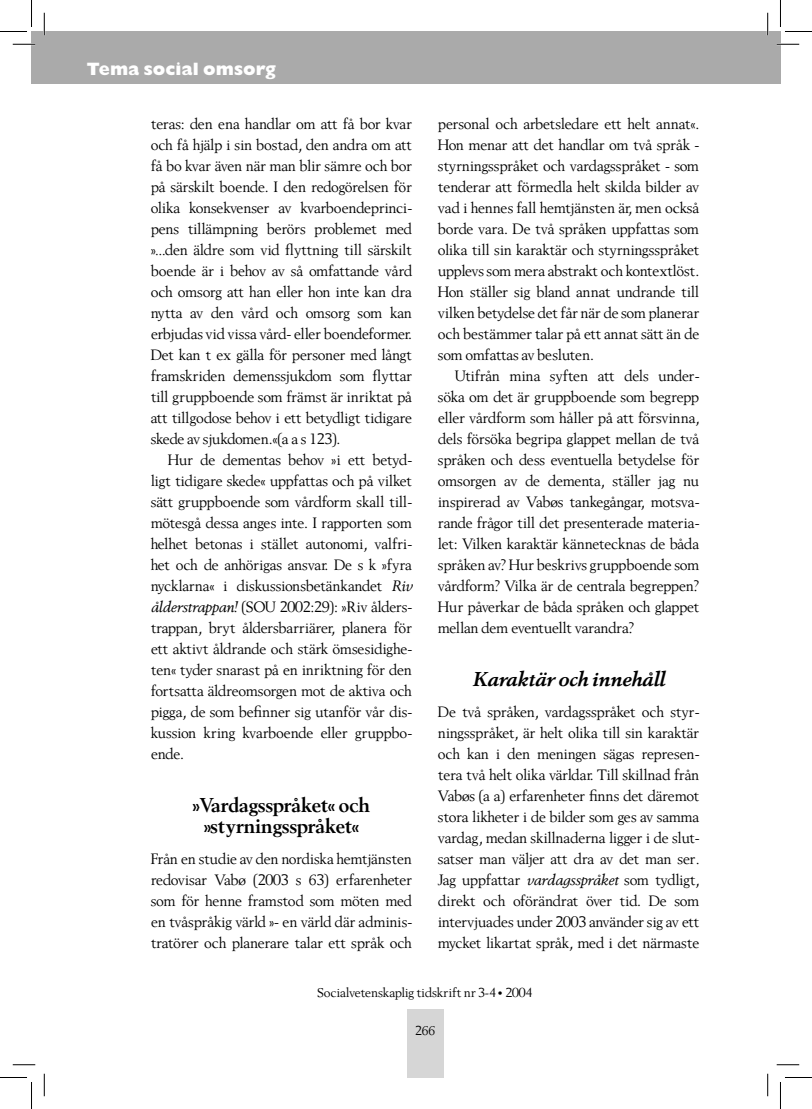
<style>
.page{position:relative;width:812px;height:1109px;background:#fff}
.page>*{position:absolute;margin:0;border:0;box-sizing:border-box;transform-origin:0 0}
.t1{font:700 21px/21px "Berling";letter-spacing:-.02em;color:#000;text-align:center}
.t2{font:italic 700 21px "Berling";letter-spacing:-.02em;color:#000}
.t3{font:800 18px "Gill Sans";color:#fff}
.t4{font:15.75px/21px "Berling";letter-spacing:-.03em;color:#000;text-align:justify}
.t5{font:13.5px "Berling";letter-spacing:-.015em;color:#000}
.s1{font-style:italic}
</style>
<div class="page">
<div style="left:32px;top:32px;width:735px;height:52px;background:#aaa"></div>
<div style="left:407px;top:1009px;width:36px;height:68px;background:#d6d6d6"></div>
<div style="left:768px;top:32px;width:12px;height:52px;background:#aaa"></div>
<hr style="left:13px;top:43px;width:22px;height:2px;background:#fff">
<hr style="left:776px;top:43px;width:23px;height:2px;background:#fff">
<hr style="left:43px;top:13px;width:2px;height:22px;background:#fff">
<hr style="left:766px;top:13px;width:2px;height:22px;background:#fff">
<svg style="left:13px;top:44px;width:22px;height:1px"></svg>
<svg style="left:776px;top:44px;width:23px;height:1px"></svg>
<svg style="left:13px;top:1064px;width:22px;height:1px"></svg>
<svg style="left:776px;top:1064px;width:23px;height:1px"></svg>
<svg style="left:44px;top:13px;width:1px;height:22px"></svg>
<svg style="left:44px;top:1074px;width:1px;height:22px"></svg>
<svg style="left:767px;top:13px;width:1px;height:22px"></svg>
<svg style="left:767px;top:1074px;width:1px;height:22px"></svg>
<svg style="left:0;top:0;width:32px;height:32px"></svg>
<svg style="left:0;top:1077px;width:32px;height:32px"></svg>
<svg style="left:780px;top:0;width:31px;height:32px"></svg>
<svg style="left:780px;top:1077px;width:31px;height:32px"></svg>
<p class="t3" style="left:87px;top:58px;width:191px">Tema social omsorg</p>
<p class="t4" style="left:151px;top:113px;width:263px">teras: den ena handlar om att få bor kvar och få hjälp i sin bostad, den andra om att få bo kvar även när man blir sämre och bor på särskilt boende. I den redogörelsen för olika konsekvenser av kvarboendeprinci&shy;pens tillämpning berörs problemet med »…den äldre som vid flyttning till särskilt boende är i behov av så omfattande vård och omsorg att han eller hon inte kan dra nytta av den vård och omsorg som kan erbjudas vid vissa vård- eller boendeformer.<br>Det kan t ex gälla för personer med långt framskriden demenssjukdom som flyttar till gruppboende som främst är inriktat på att tillgodose behov i ett betydligt tidigare skede av sjukdomen.«(a a s 123).</p>
<p class="t4" style="left:151px;top:449px;width:263px;text-indent:17px">Hur de dementas behov »i ett betyd&shy;ligt tidigare skede« uppfattas och på vilket sätt gruppboende som vårdform skall till&shy;mötesgå dessa anges inte. I rapporten som helhet betonas i stället autonomi, valfri&shy;het och de anhörigas ansvar. De s k »fyra nycklarna« i diskussionsbetänkandet <span class="s1">Riv ålderstrappan!</span> (SOU 2002:29): »Riv ålders&shy;trappan, bryt åldersbarriärer, planera för ett aktivt åldrande och stärk ömsesidighe&shy;ten« tyder snarast på en inriktning för den fortsatta äldreomsorgen mot de aktiva och pigga, de som befinner sig utanför vår dis&shy;kussion kring kvarboende eller gruppbo&shy;ende.</p>
<h1 class="t1" style="left:192px;top:794px;width:179px">»Vardagsspråket« och »styrningsspråket«</h1>
<p class="t4" style="left:151px;top:849px;width:263px">Från en studie av den nordiska hemtjänsten redovisar Vabø (2003 s 63) erfarenheter som för henne framstod som möten med en tvåspråkig värld »- en värld där adminis&shy;tratörer och planerare talar ett språk och</p>
<p class="t4" style="left:438px;top:113px;width:263px">personal och arbetsledare ett helt annat«.<br>Hon menar att det handlar om två språk - styrningsspråket och vardagsspråket - som tenderar att förmedla helt skilda bilder av vad i hennes fall hemtjänsten är, men också borde vara. De två språken uppfattas som olika till sin karaktär och styrningsspråket upplevs som mera abstrakt och kontextlöst.<br>Hon ställer sig bland annat undrande till vilken betydelse det får när de som planerar och bestämmer talar på ett annat sätt än de som omfattas av besluten.</p>
<p class="t4" style="left:438px;top:365px;width:263px;text-indent:17px">Utifrån mina syften att dels under&shy;söka om det är gruppboende som begrepp eller vårdform som håller på att försvinna, dels försöka begripa glappet mellan de två språken och dess eventuella betydelse för omsorgen av de dementa, ställer jag nu inspirerad av Vabøs tankegångar, motsva&shy;rande frågor till det presenterade materia&shy;let: Vilken karaktär kännetecknas de båda språken av? Hur beskrivs gruppboende som vårdform? Vilka är de centrala begreppen?<br>Hur påverkar de båda språken och glappet mellan dem eventuellt varandra?</p>
<h1 class="t2" style="left:472px;top:667px;width:195px">Karaktär och innehåll</h1>
<p class="t4" style="left:438px;top:702px;width:263px">De två språken, vardagsspråket och styr&shy;ningsspråket, är helt olika till sin karaktär och kan i den meningen sägas represen&shy;tera två helt olika världar. Till skillnad från Vabøs (a a) erfarenheter finns det däremot stora likheter i de bilder som ges av samma vardag, medan skillnaderna ligger i de slut&shy;satser man väljer att dra av det man ser<span class="s1">.<br></span>Jag uppfattar <span class="s1">vardagsspråket</span> som tydligt, direkt och oförändrat över tid. De som intervjuades under 2003 använder sig av ett mycket likartat språk, med i det närmaste</p>
<p class="t5" style="left:317px;top:985px;width:216px">Socialvetenskaplig tidskrift nr 3-4 • 2004</p>
<p class="t5" style="left:415px;top:1023px;width:21px">266</p>
</div>
